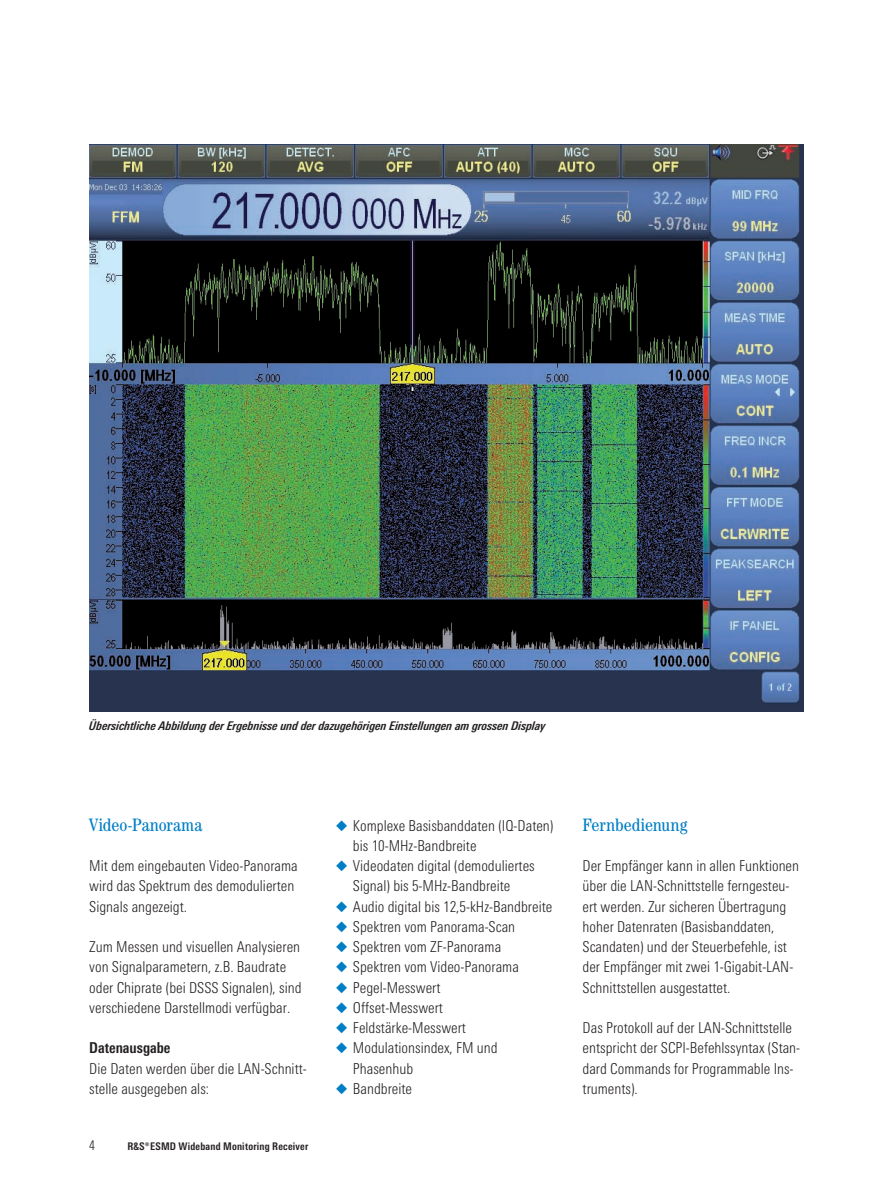
<style>
.page{position:relative;width:893px;height:1191px;background:#fff}
.page>*{position:absolute;margin:0;border:0;box-sizing:border-box;transform-origin:0 0}
.t1{font:condensed 18px "Century";color:#007ec5}
.t2{font:300 15px/20.2px "RS Univers Cond";color:#231f20}
.t3{font:700 15px "RS Univers Cond";color:#231f20}
.t4{font:italic 700 12px "RS Univers Cond";color:#231f20}
.t5{font:700 10.5px "RS Univers Cond";letter-spacing:.02em;color:#231f20}
.s1{color:#007ec5}
</style>
<div class="page">
<img style="left:89px;top:145px;width:714px;height:566px">
<p class="t4" style="left:89px;top:719px;width:458px">Übersichtliche Abbildung der Ergebnisse und der dazugehörigen Einstellungen am grossen Display</p>
<p class="t1" style="left:89px;top:813px;width:115px">Video-Panorama</p>
<p class="t2" style="left:89px;top:855px;width:210px">Mit dem eingebauten Video-Panorama wird das Spektrum des demodulierten<br>Signals angezeigt.</p>
<p class="t2" style="left:89px;top:936px;width:214px">Zum Messen und visuellen Analysieren von Signalparametern, z.B. Baudrate oder Chiprate (bei DSSS Signalen), sind verschiedene Darstellmodi verfügbar.</p>
<p class="t3" style="left:89px;top:1039px;width:83px">Datenausgabe</p>
<p class="t2" style="left:89px;top:1058px;width:219px">Die Daten werden über die LAN-Schnitt&shy;stelle ausgegeben als:</p>
<p class="t5" style="left:128px;top:1139px;width:182px">¸ESMD Wideband Monitoring Receiver</p>
<p class="t2" style="left:353px;top:815px;width:202px;text-indent:-17px"><span class="s1">◆</span> Komplexe Basisbanddaten (IQ-Daten) bis 10-MHz-Bandbreite</p>
<p class="t2" style="left:336px;top:855px;width:200px;text-align:center"><span class="s1">◆</span> Videodaten digital (demoduliertes<br>Signal) bis 5-MHz-Bandbreite</p>
<p class="t2" style="left:336px;top:896px;width:218px"><span class="s1">◆</span> Audio digital bis 12,5-kHz-Bandbreite</p>
<p class="t2" style="left:336px;top:916px;width:181px"><span class="s1">◆</span> Spektren vom Panorama-Scan</p>
<p class="t2" style="left:336px;top:936px;width:167px"><span class="s1">◆</span> Spektren vom ZF-Panorama</p>
<p class="t2" style="left:336px;top:957px;width:185px"><span class="s1">◆</span> Spektren vom Video-Panorama</p>
<p class="t2" style="left:336px;top:977px;width:106px"><span class="s1">◆</span> Pegel-Messwert</p>
<p class="t2" style="left:336px;top:997px;width:109px"><span class="s1">◆</span> Offset-Messwert</p>
<p class="t2" style="left:336px;top:1017px;width:132px"><span class="s1">◆</span> Feldstärke-Messwert</p>
<p class="t2" style="left:353px;top:1038px;width:146px;text-indent:-17px"><span class="s1">◆</span> Modulationsindex, FM und<br>Phasenhub</p>
<p class="t2" style="left:336px;top:1078px;width:78px"><span class="s1">◆</span> Bandbreite</p>
<p class="t1" style="left:583px;top:813px;width:106px">Fernbedienung</p>
<p class="t2" style="left:583px;top:855px;width:218px">Der Empfänger kann in allen Funktionen über die LAN-Schnittstelle ferngesteu&shy;ert werden. Zur sicheren Übertragung hoher Datenraten (Basisbanddaten, Scandaten) und der Steuerbefehle, ist der Empfänger mit zwei 1-Gigabit-LAN-Schnittstellen ausgestattet.</p>
<p class="t2" style="left:583px;top:1017px;width:219px">Das Protokoll auf der LAN-Schnittstelle entspricht der SCPI-Befehlssyntax (Stan&shy;dard Commands for Programmable Ins&shy;truments).</p>
</div>
